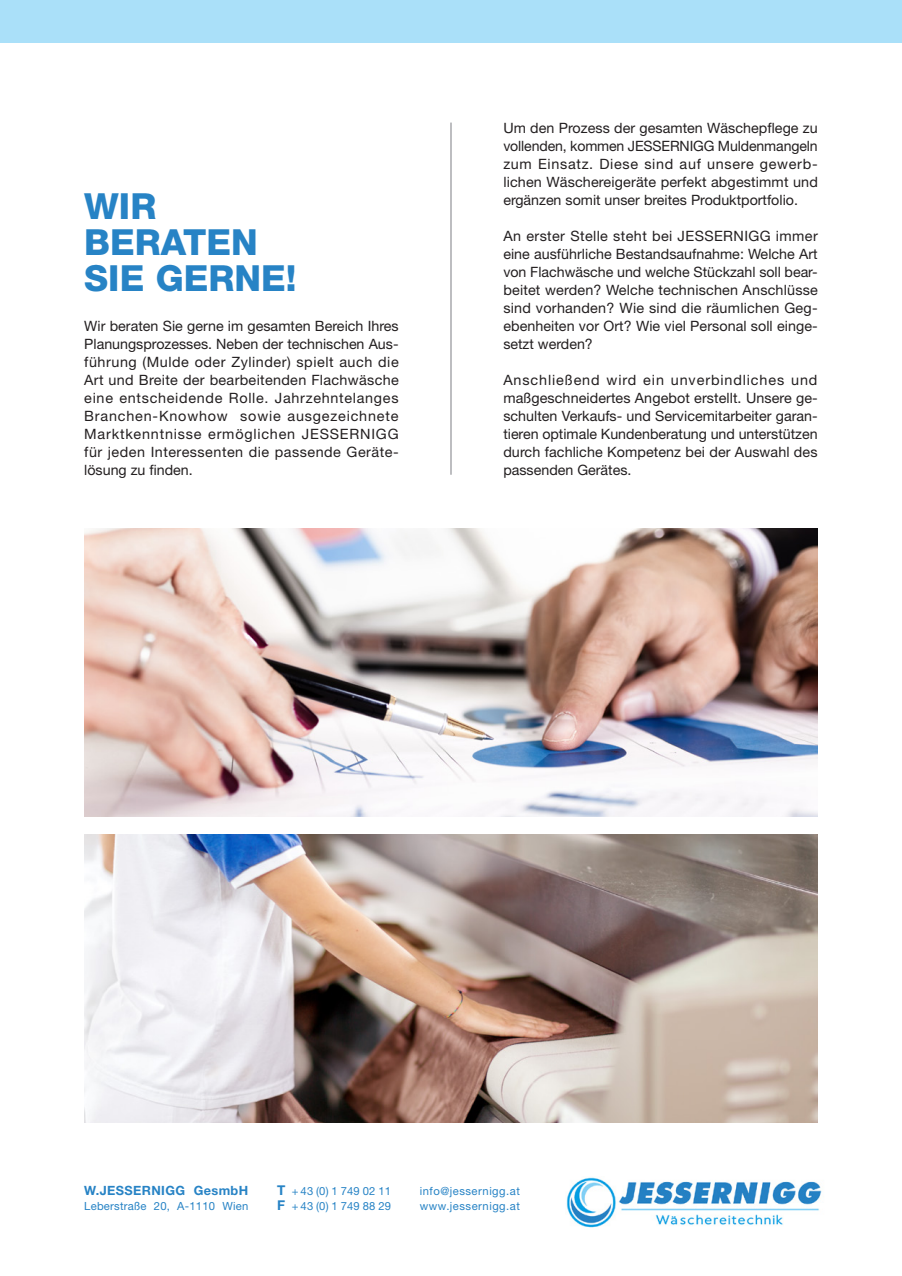
<style>
.page{position:relative;width:902px;height:1276px;background:#fff}
.page>*{position:absolute;margin:0;border:0;box-sizing:border-box;transform-origin:0 0}
.t1{font:800 36px/36px "Helvetica Neue";color:#2783c5}
.t2{font:14.25px/18px "Helvetica Neue";letter-spacing:.005em;color:#231f20;text-align:justify}
.t3{font:700 12.75px "Helvetica Neue LT Std";letter-spacing:.03em;color:#2783c5}
.t4{font:11.25px/14.2px "Helvetica Neue LT Std";letter-spacing:.02em;color:#2783c5}
.t5{font:11.25px/14.2px "Helvetica Neue LT Std";letter-spacing:.045em;color:#2783c5}
.s1{font-weight:700;font-size:13.5px}
</style>
<div class="page">
<hr style="left:901px;top:1163px;width:1px;height:113px;background:#5d6cb3">
<div style="left:0;top:0;width:901px;height:43px;background:#aae0f9"></div>
<hr style="left:450px;top:123px;width:1px;height:352px;background:#a8a9ad">
<img style="left:84px;top:529px;width:733px;height:288px">
<img style="left:84px;top:835px;width:733px;height:288px">
<img style="left:566px;top:1177px;width:256px;height:51px">
<svg style="left:901px;top:0;width:1px;height:43px"></svg>
<h1 class="t1" style="left:84px;top:188px;width:214px">WIR<br>BERATEN<br>SIE GERNE!</h1>
<p class="t2" style="left:84px;top:316px;width:316px">Wir beraten Sie gerne im gesamten Bereich Ihres Planungsprozesses. Neben der technischen Aus&shy;führung (Mulde oder Zylinder) spielt auch die Art und Breite der bearbeitenden Flachwäsche eine entscheidende Rolle. Jahrzehntelanges Branchen-Knowhow sowie ausgezeichnete Marktkenntnisse ermöglichen JESSERNIGG für jeden Interessenten die passende Geräte&shy;lösung zu finden.</p>
<p class="t2" style="left:503px;top:118px;width:316px">Um den Prozess der gesamten Wäschepflege zu vollenden, kommen JESSERNIGG Muldenmangeln zum Einsatz. Diese sind auf unsere gewerb&shy;lichen Wäschereigeräte perfekt abgestimmt und ergänzen somit unser breites Produktportfolio.</p>
<p class="t2" style="left:503px;top:226px;width:316px">An erster Stelle steht bei JESSERNIGG immer eine ausführliche Bestandsaufnahme: Welche Art von Flachwäsche und welche Stückzahl soll bear&shy;beitet werden? Welche technischen Anschlüsse sind vorhanden? Wie sind die räumlichen Geg&shy;ebenheiten vor Ort? Wie viel Personal soll einge&shy;setzt werden?</p>
<p class="t2" style="left:503px;top:370px;width:316px">Anschließend wird ein unverbindliches und maßgeschneidertes Angebot erstellt. Unsere ge&shy;schulten Verkaufs- und Servicemitarbeiter garan&shy;tieren optimale Kundenberatung und unterstützen durch fachliche Kompetenz bei der Auswahl des passenden Gerätes.</p>
<p class="t3" style="left:84px;top:1183px;width:165px">W.JESSERNIGG GesmbH</p>
<p class="t4" style="left:84px;top:1198px;width:165px">Leberstraße 20, A-1110 Wien</p>
<p class="t4" style="left:277px;top:1184px;width:116px"><span class="s1">T</span> + 43 (0) 1 749 02 11<br><span class="s1">F</span> + 43 (0) 1 749 88 29</p>
<p class="t5" style="left:420px;top:1184px;width:101px">info@jessernigg.at www.jessernigg.at</p>
</div>
